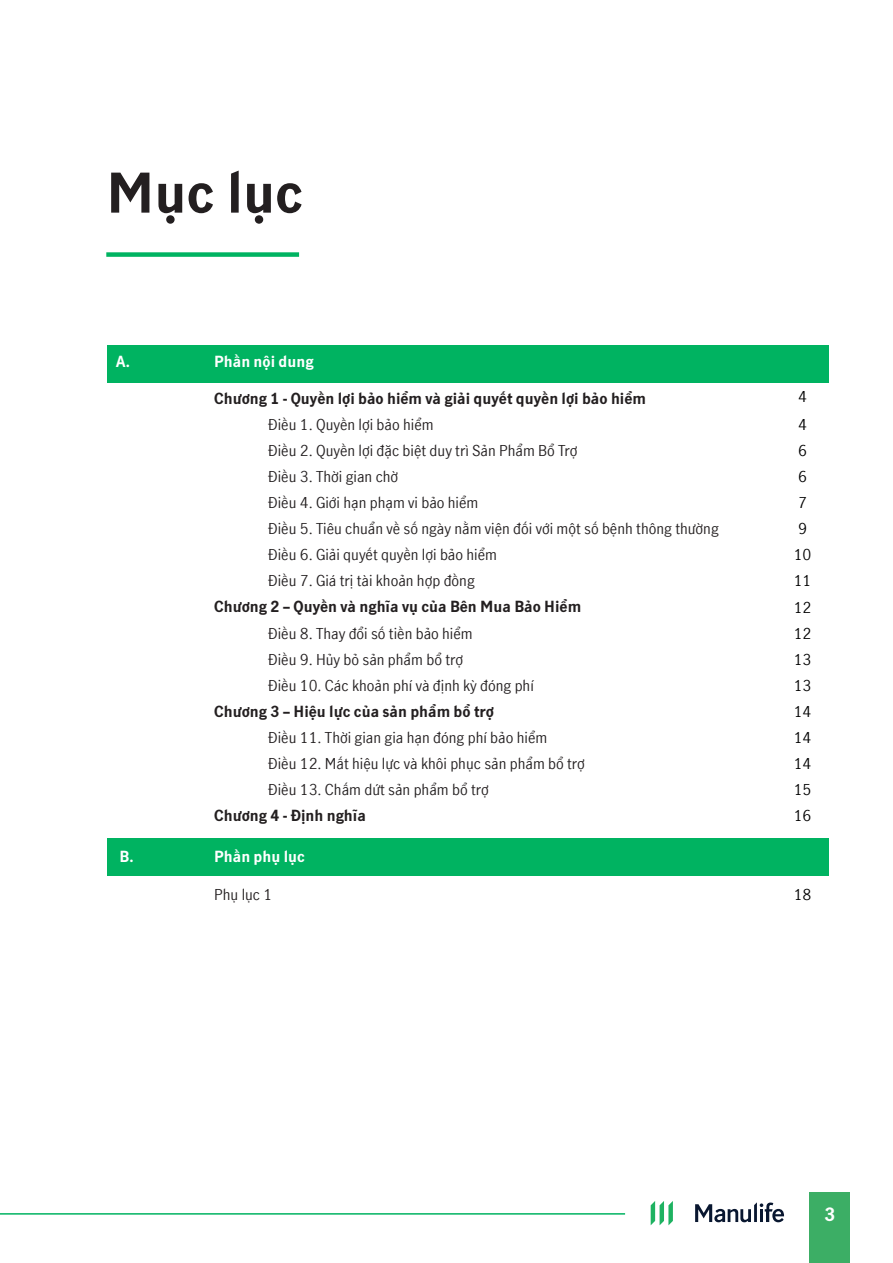
<style>
.page{position:relative;width:893px;height:1263px;background:#fff}
.page>*{position:absolute;margin:0;border:0;box-sizing:border-box;transform-origin:0 0}
.t1{font:700 54px "Manulife JH Sans";color:#231f20}
.t2{font:700 18px "Manulife JH Sans";color:#fff}
.t3{font:15px/26.1px "Manulife JH Sans";color:#231f20}
.t4{font:700 15px "Manulife JH Sans";color:#231f20}
.t5{font:15px/26.1px "Manulife JH Sans";color:#000}
.t6{font:700 15px "Manulife JH Sans";color:#fff}
</style>
<div class="page">
<div style="left:810px;top:1193px;width:40px;height:70px;background:#3cae65"></div>
<hr style="left:0;top:1213px;width:625px;height:1px;background:#00b361">
<svg style="left:651px;top:1201px;width:22px;height:24px"></svg>
<svg style="left:695px;top:1202px;width:89px;height:20px"></svg>
<div style="left:106px;top:252px;width:193px;height:5px;background:#00b361"></div>
<div style="left:107px;top:345px;width:721px;height:38px;background:#00b361"></div>
<div style="left:107px;top:838px;width:721px;height:37px;background:#00b361"></div>
<h1 class="t1" style="left:106px;top:156px;width:199px">Mục lục</h1>
<p class="t6" style="left:116px;top:351px;width:15px">A.</p>
<p class="t6" style="left:214px;top:351px;width:101px">Phần nội dung</p>
<p class="t4" style="left:214px;top:388px;width:433px">Chương 1 - Quyền lợi bảo hiểm và giải quyết quyền lợi bảo hiểm</p>
<p class="t3" style="left:268px;top:411px;width:452px">Điều 1. Quyền lợi bảo hiểm<br>Điều 2. Quyền lợi đặc biệt duy trì Sản Phẩm Bổ Trợ<br>Điều 3. Thời gian chờ<br>Điều 4. Giới hạn phạm vi bảo hiểm<br>Điều 5. Tiêu chuẩn về số ngày nằm viện đối với một số bệnh thông thường Điều 6. Giải quyết quyền lợi bảo hiểm<br>Điều 7. Giá trị tài khoản hợp đồng</p>
<p class="t4" style="left:214px;top:597px;width:368px">Chương 2 – Quyền và nghĩa vụ của Bên Mua Bảo Hiểm</p>
<p class="t3" style="left:268px;top:619px;width:267px">Điều 8. Thay đổi số tiền bảo hiểm<br>Điều 9. Hủy bỏ sản phẩm bổ trợ<br>Điều 10. Các khoản phí và định kỳ đóng phí</p>
<p class="t4" style="left:214px;top:701px;width:281px">Chương 3 – Hiệu lực của sản phẩm bổ trợ</p>
<p class="t3" style="left:268px;top:724px;width:318px">Điều 11. Thời gian gia hạn đóng phí bảo hiểm<br>Điều 12. Mất hiệu lực và khôi phục sản phẩm bổ trợ<br>Điều 13. Chấm dứt sản phẩm bổ trợ</p>
<p class="t4" style="left:214px;top:805px;width:153px">Chương 4 - Định nghĩa</p>
<p class="t6" style="left:120px;top:846px;width:16px">B.</p>
<p class="t6" style="left:214px;top:846px;width:92px">Phần phụ lục</p>
<p class="t3" style="left:214px;top:881px;width:60px">Phụ lục 1</p>
<p class="t5" style="left:798px;top:382px;width:10px;line-height:27.8px">4<br>4</p>
<p class="t5" style="left:794px;top:437px;width:19px">6<br>6<br>7<br>9<br>10<br>11<br>12<br>12<br>13<br>13<br>14<br>14<br>14<br>15<br>16</p>
<p class="t5" style="left:794px;top:881px;width:19px">18</p>
<p class="t2" style="left:824px;top:1202px;width:12px">3</p>
</div>
